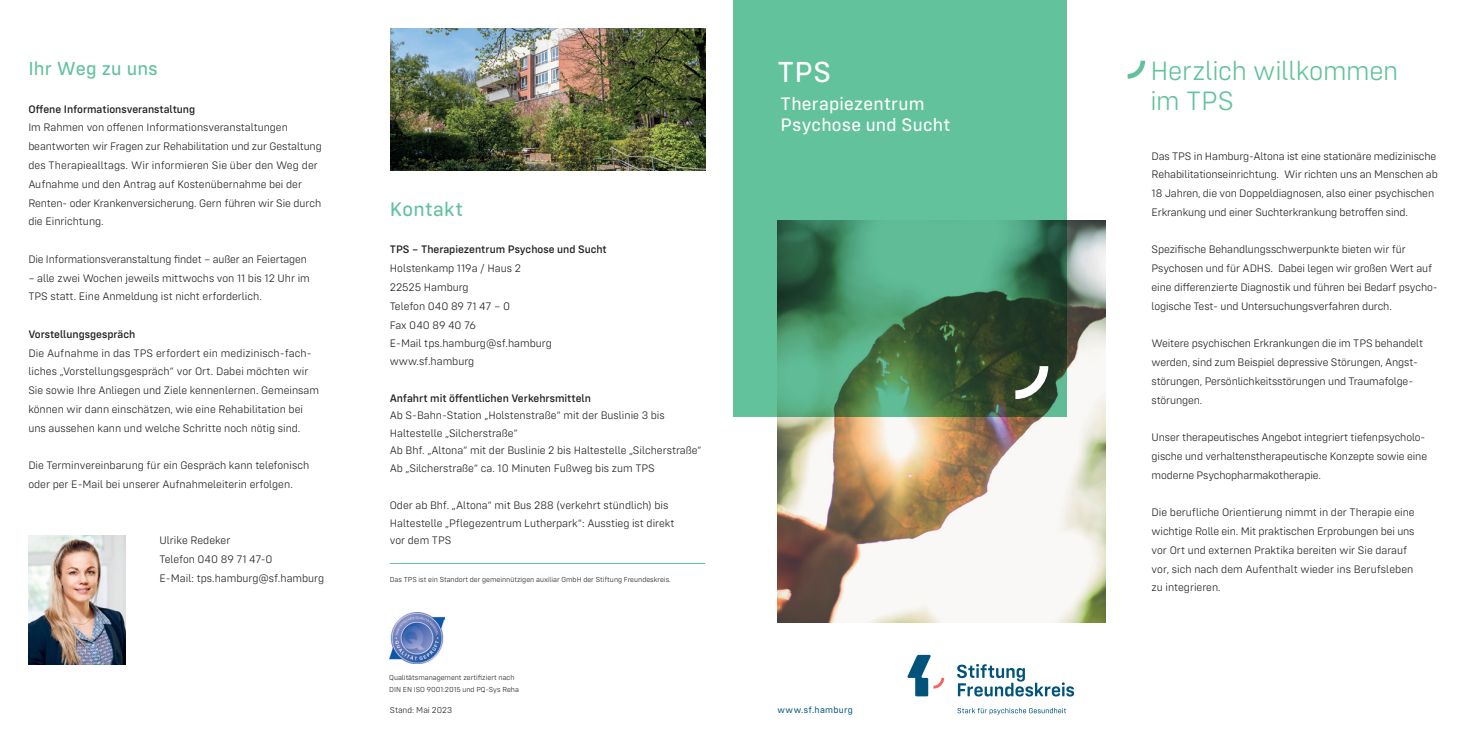
<style>
.page{position:relative;width:1467px;height:745px;background:#fff}
.page>*{position:absolute;margin:0;border:0;box-sizing:border-box;transform-origin:0 0}
.t1{font:30px "Config Rounded Text";color:#fff}
.t2{font:300 27.5px/30px "Config Rounded";letter-spacing:-.01em;color:#61c29c}
.t3{font:20.5px "Config Rounded Text";letter-spacing:.015em;color:#61c29c}
.t4{font:19.5px "Config Rounded Text";letter-spacing:.01em;color:#61c29c}
.t5{font:18.75px/20.6px "Config Rounded Text";letter-spacing:.015em;color:#fff}
.t6{font:300 11.25px/18.8px "Config Rounded";letter-spacing:-.01em;color:#231f20}
.t7{font:500 11.25px "Config Rounded";color:#231f20}
.t8{font:9.38px "Config Rounded";letter-spacing:.035em;color:#00547b}
.t9{font:300 8.75px "Config Rounded";color:#231f20}
.t10{font:300 7.5px/12.5px "Config Rounded";color:#231f20}
</style>
<div class="page">
<img style="left:778px;top:220px;width:328px;height:402px">
<img style="left:390px;top:28px;width:315px;height:142px">
<svg style="left:733px;top:0;width:334px;height:416px;background:#54a681"></svg>
<svg style="left:1015px;top:366px;width:33px;height:33px"></svg>
<svg style="left:907px;top:654px;width:37px;height:42px"></svg>
<svg style="left:957px;top:664px;width:117px;height:32px"></svg>
<svg style="left:957px;top:707px;width:109px;height:7px"></svg>
<svg style="left:1128px;top:61px;width:17px;height:18px"></svg>
<img style="left:28px;top:535px;width:97px;height:129px">
<img style="left:390px;top:612px;width:54px;height:50px">
<hr style="left:390px;top:563px;width:315px;height:1px;background:#61c29c">
<h3 class="t4" style="left:28px;top:57px;width:131px">Ihr Weg zu uns</h3>
<p class="t7" style="left:28px;top:102px;width:168px">Offene Informationsveranstaltung</p>
<p class="t6" style="left:28px;top:118px;width:295px">Im Rahmen von offenen Informationsveranstaltungen beantworten wir Fragen zur Rehabilitation und zur Gestaltung des Therapiealltags. Wir informieren Sie über den Weg der Aufnahme und den Antrag auf Kostenübernahme bei der Renten- oder Krankenversicherung. Gern führen wir Sie durch die Einrichtung.</p>
<p class="t6" style="left:28px;top:249px;width:280px">Die Informationsveranstaltung findet – außer an Feiertagen</p>
<p class="t6" style="left:28px;top:268px;width:283px">– alle zwei Wochen jeweils mittwochs von 11 bis 12 Uhr im<br>TPS statt. Eine Anmeldung ist nicht erforderlich.</p>
<p class="t7" style="left:28px;top:327px;width:109px">Vorstellungsgespräch</p>
<p class="t6" style="left:28px;top:343px;width:292px">Die Aufnahme in das TPS erfordert ein medizinisch-fach&shy;liches „Vorstellungsgespräch“ vor Ort. Dabei möchten wir Sie sowie Ihre Anliegen und Ziele kennenlernen. Gemeinsam können wir dann einschätzen, wie eine Rehabilitation bei uns aussehen kann und welche Schritte noch nötig sind.</p>
<p class="t6" style="left:28px;top:456px;width:282px">Die Terminvereinbarung für ein Gespräch kann telefonisch oder per E-Mail bei unserer Aufnahmeleiterin erfolgen.</p>
<p class="t6" style="left:160px;top:531px;width:166px">Ulrike Redeker<br>Telefon 040 89 71 47-0<br>E-Mail: tps.hamburg@sf.hamburg</p>
<h3 class="t3" style="left:390px;top:197px;width:75px">Kontakt</h3>
<p class="t7" style="left:390px;top:243px;width:219px">TPS – Therapiezentrum Psychose und Sucht</p>
<p class="t6" style="left:390px;top:259px;width:163px">Holstenkamp 119a / Haus 2<br>22525 Hamburg<br>Telefon 040 89 71 47 – 0<br>Fax 040 89 40 76<br>E-Mail tps.hamburg@sf.hamburg</p>
<p class="t6" style="left:390px;top:351px;width:86px">www.sf.hamburg</p>
<p class="t7" style="left:390px;top:391px;width:203px">Anfahrt mit öffentlichen Verkehrsmitteln</p>
<p class="t6" style="left:390px;top:406px;width:313px;line-height:17.5px">Ab S-Bahn-Station „Holstenstraße“ mit der Buslinie 3 bis Haltestelle „Silcherstraße“<br>Ab Bhf. „Altona“ mit der Buslinie 2 bis Haltestelle „Silcherstraße“ Ab „Silcherstraße“ ca. 10 Minuten Fußweg bis zum TPS</p>
<p class="t6" style="left:390px;top:496px;width:286px;line-height:17.5px">Oder ab Bhf. „Altona“ mit Bus 288 (verkehrt stündlich) bis<br>Haltestelle „Pflegezentrum Lutherpark“: Ausstieg ist direkt vor dem TPS</p>
<p class="t10" style="left:390px;top:572px;width:283px">Das TPS ist ein Standort der gemeinnützigen auxiliar GmbH der Stiftung Freundeskreis.</p>
<p class="t10" style="left:389px;top:670px;width:131px">Qualitätsmanagement zertifiziert nach<br>DIN EN ISO 9001:2015 und PQ-Sys Reha</p>
<p class="t9" style="left:390px;top:705px;width:64px">Stand: Mai 2023</p>
<h1 class="t1" style="left:778px;top:54px;width:55px">TPS</h1>
<h3 class="t5" style="left:781px;top:93px;width:171px">Therapiezentrum<br>Psychose und Sucht</h3>
<p class="t8" style="left:777px;top:704px;width:77px">www.sf.hamburg</p>
<h2 class="t2" style="left:1151px;top:56px;width:249px">Herzlich willkommen im TPS</h2>
<p class="t6" style="left:1152px;top:146px;width:288px">Das TPS in Hamburg-Altona ist eine stationäre medizinische Rehabilitationseinrichtung. Wir richten uns an Menschen ab 18 Jahren, die von Doppeldiagnosen, also einer psychischen Erkrankung und einer Suchterkrankung betroffen sind.</p>
<p class="t6" style="left:1152px;top:240px;width:288px">Spezifische Behandlungsschwerpunkte bieten wir für Psychosen und für ADHS. Dabei legen wir großen Wert auf eine differenzierte Diagnostik und führen bei Bedarf psycho&shy;logische Test- und Untersuchungsverfahren durch.</p>
<p class="t6" style="left:1152px;top:334px;width:273px">Weitere psychischen Erkrankungen die im TPS behandelt werden, sind zum Beispiel depressive Störungen, Angst&shy;störungen, Persönlichkeitsstörungen und Traumafolge&shy;störungen.</p>
<p class="t6" style="left:1152px;top:427px;width:277px">Unser therapeutisches Angebot integriert tiefenpsycholo&shy;gische und verhaltenstherapeutische Konzepte sowie eine moderne Psychopharmakotherapie.</p>
<p class="t6" style="left:1152px;top:502px;width:265px">Die berufliche Orientierung nimmt in der Therapie eine wichtige Rolle ein. Mit praktischen Erprobungen bei uns vor Ort und externen Praktika bereiten wir Sie darauf vor, sich nach dem Aufenthalt wieder ins Berufsleben zu integrieren.</p>
</div>
